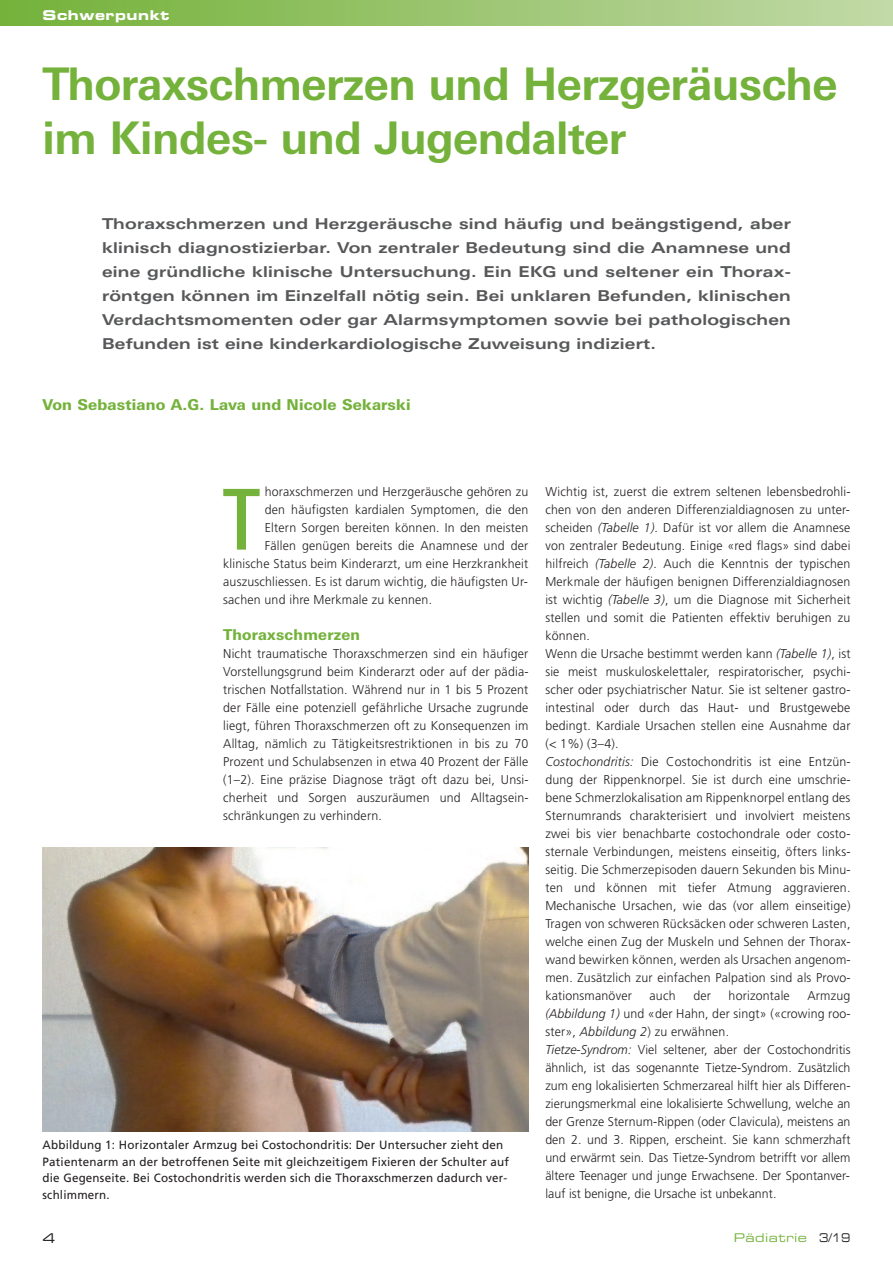
<style>
.page{position:relative;width:893px;height:1263px;background:#fff}
.page>*{position:absolute;margin:0;border:0;box-sizing:border-box;transform-origin:0 0}
.t1{font:500 condensed 84px "Linotype Univers";color:#74b23b}
.t2{font:700 45px/54px "Linotype Univers Basic";letter-spacing:-.015em;color:#74b23b}
.t3{font:700 15px/24px "Linotype Univers Extd";letter-spacing:.015em;color:#57585a;text-align:justify}
.t4{font:800 15px "Linotype Univers Basic";letter-spacing:.015em;color:#74b23b}
.t5{font:13.5px "Eurostile Bold Extended Two";letter-spacing:.04em;color:#fff}
.t6{font:13.5px "Eurostile Extended Two";color:#231f20}
.t7{font:300 12.75px/18px "Frutiger";letter-spacing:.015em;color:#231f20}
.t8{font:12px/16.5px "Frutiger";letter-spacing:.015em;color:#231f20}
.t9{font:12px "Eurostile Extended Two";letter-spacing:.04em;color:#74b23b}
.s1{font-style:italic}
.s2{color:#231f20}
</style>
<div class="page">
<div style="left:0;top:0;width:893px;height:26px;background:linear-gradient(to right,#74b139,#c1d9a6)"></div>
<img style="left:43px;top:848px;width:485px;height:284px">
<p class="t5" style="left:43px;top:11px;width:129px">Schwerpunkt</p>
<h2 class="t2" style="left:43px;top:61px;width:797px">Thoraxschmerzen und Herzgeräusche im Kindes- und Jugendalter</h2>
<p class="t3" style="left:102px;top:213px;width:691px">Thoraxschmerzen und Herzgeräusche sind häufig und beängstigend, aber klinisch diagnostizierbar. Von zentraler Bedeutung sind die Anamnese und eine gründliche klinische Untersuchung. Ein EKG und seltener ein Thorax&shy;röntgen können im Einzelfall nötig sein. Bei unklaren Befunden, klinischen Verdachtsmomenten oder gar Alarmsymptomen sowie bei pathologischen Befunden ist eine kinderkardiologische Zuweisung indiziert.</p>
<p class="t4" style="left:43px;top:399px;width:369px">Von Sebastiano A.G. Lava und Nicole Sekarski</p>
<p class="t7" style="left:265px;top:483px;width:265px">horaxschmerzen und Herzgeräusche gehören zu</p>
<p class="t7" style="left:265px;top:501px;width:265px">den häufigsten kardialen Symptomen, die den</p>
<p class="t7" style="left:265px;top:519px;width:265px">Eltern Sorgen bereiten können. In den meisten</p>
<p class="t7" style="left:265px;top:537px;width:265px">Fällen genügen bereits die Anamnese und der</p>
<p class="t7" style="left:223px;top:555px;width:307px">klinische Status beim Kinderarzt, um eine Herzkrankheit</p>
<p class="t7" style="left:223px;top:573px;width:306px">auszuschliessen. Es ist darum wichtig, die häufigsten Ur-</p>
<p class="t7" style="left:223px;top:591px;width:210px">sachen und ihre Merkmale zu kennen.</p>
<p class="t4" style="left:223px;top:629px;width:138px">Thoraxschmerzen</p>
<p class="t7" style="left:223px;top:645px;width:307px;text-align:justify">Nicht traumatische Thoraxschmerzen sind ein häufiger Vorstellungsgrund beim Kinderarzt oder auf der pädia&shy;trischen Notfallstation. Während nur in 1 bis 5 Prozent der Fälle eine potenziell gefährliche Ursache zugrunde liegt, führen Thoraxschmerzen oft zu Konsequenzen im Alltag, nämlich zu Tätigkeitsrestriktionen in bis zu 70<br>Prozent und Schulabsenzen in etwa 40 Prozent der Fälle (1–2). Eine präzise Diagnose trägt oft dazu bei, Unsi&shy;cherheit und Sorgen auszuräumen und Alltagsein&shy;schränkungen zu verhindern.</p>
<h1 class="t1" style="left:223px;top:490px;width:39px">T</h1>
<p class="t8" style="left:43px;top:1138px;width:468px">Abbildung 1: Horizontaler Armzug bei Costochondritis: Der Untersucher zieht den Patientenarm an der betroffenen Seite mit gleichzeitigem Fixieren der Schulter auf die Gegenseite. Bei Costochondritis werden sich die Thoraxschmerzen dadurch ver&shy;schlimmern.</p>
<p class="t7" style="left:545px;top:483px;width:307px">Wichtig ist, zuerst die extrem seltenen lebensbedrohli&shy;chen von den anderen Differenzialdiagnosen zu unter&shy;scheiden <span class="s1">(Tabelle 1)</span>. Dafür ist vor allem die Anamnese von zentraler Bedeutung. Einige «red flags» sind dabei hilfreich <span class="s1">(Tabelle 2)</span>. Auch die Kenntnis der typischen Merkmale der häufigen benignen Differenzialdiagnosen ist wichtig <span class="s1">(Tabelle 3)</span>, um die Diagnose mit Sicherheit stellen und somit die Patienten effektiv beruhigen zu können.<br>Wenn die Ursache bestimmt werden kann <span class="s1">(Tabelle 1)</span>, ist sie meist muskuloskelettaler, respiratorischer, psychi&shy;scher oder psychiatrischer Natur. Sie ist seltener gastro&shy;intestinal oder durch das Haut- und Brustgewebe bedingt. Kardiale Ursachen stellen eine Ausnahme dar (&lt; 1%) (3–4).<br><span class="s1">Costochondritis:</span> Die Costochondritis ist eine Entzün&shy;dung der Rippenknorpel. Sie ist durch eine umschrie&shy;bene Schmerzlokalisation am Rippenknorpel entlang des Sternumrands charakterisiert und involviert meistens zwei bis vier benachbarte costochondrale oder costo&shy;sternale Verbindungen, meistens einseitig, öfters links&shy;seitig. Die Schmerzepisoden dauern Sekunden bis Minu&shy;ten und können mit tiefer Atmung aggravieren.<br>Mechanische Ursachen, wie das (vor allem einseitige)<br>Tragen von schweren Rücksäcken oder schweren Lasten, welche einen Zug der Muskeln und Sehnen der Thorax&shy;wand bewirken können, werden als Ursachen angenom&shy;men. Zusätzlich zur einfachen Palpation sind als Provo&shy;kationsmanöver</p>
<p class="t7" style="left:650px;top:987px;width:28px">auch</p>
<p class="t7" style="left:693px;top:987px;width:19px">der</p>
<p class="t7" style="left:729px;top:987px;width:63px">horizontale</p>
<p class="t7" style="left:545px;top:987px;width:307px;text-indent:262px">Armzug <span class="s1">(Abbildung 1)</span> und «der Hahn, der singt» («crowing roo&shy;ster», <span class="s1">Abbildung 2</span>) zu erwähnen.<br><span class="s1">Tietze-Syndrom:</span> Viel seltener, aber der Costochondritis ähnlich, ist das sogenannte Tietze-Syndrom. Zusätzlich zum eng lokalisierten Schmerzareal hilft hier als Differen&shy;zierungsmerkmal eine lokalisierte Schwellung, welche an der Grenze Sternum-Rippen (oder Clavicula), meistens an den 2. und 3. Rippen, erscheint. Sie kann schmerzhaft und erwärmt sein. Das Tietze-Syndrom betrifft vor allem ältere Teenager und junge Erwachsene. Der Spontanver&shy;lauf ist benigne, die Ursache ist unbekannt.</p>
<p class="t6" style="left:43px;top:1233px;width:15px">4</p>
<p class="t9" style="left:734px;top:1233px;width:118px">Pädiatrie <span class="s2">3/19</span></p>
</div>
